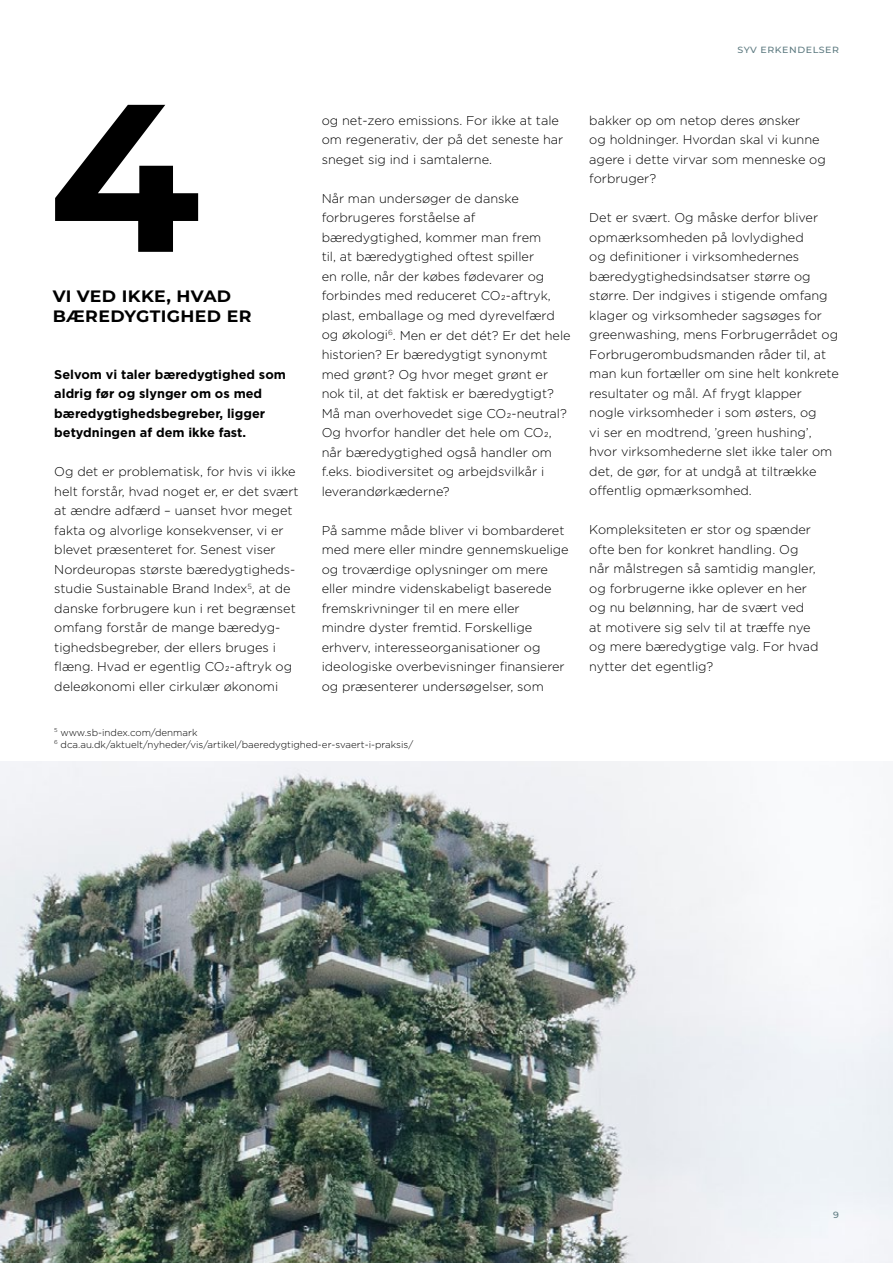
<style>
.page{position:relative;width:893px;height:1263px;background:#fff}
.page>*{position:absolute;margin:0;border:0;box-sizing:border-box;transform-origin:0 0}
.t1{font:700 210px "Montserrat";color:#000;scale:1.05 1}
.t2{font:700 16.5px/19.8px "Montserrat";letter-spacing:.02em;color:#000;scale:1.05 1}
.t3{font:300 12.75px/19.5px "Gotham";color:#000}
.t4{font:700 12.75px/19.5px "Gotham";color:#000}
.t5{font:300 9.75px/12px "Gotham";color:#000}
.t6{font:500 9px "Montserrat";letter-spacing:.06em;color:#5e7b81;scale:1.05 1}
</style>
<div class="page">
<img style="left:0;top:761px;width:893px;height:502px">
<p class="t6" style="left:737px;top:43px;width:98px">SYV ERKENDELSER</p>
<h1 class="t1" style="left:48px;top:26px;width:146px">4</h1>
<p class="t2" style="left:53px;top:285px;width:191px">VI VED IKKE, HVAD<br>BÆREDYGTIGHED ER</p>
<p class="t4" style="left:54px;top:364px;width:233px">Selvom vi taler bæredygtighed som aldrig før og slynger om os med bæredygtighedsbegreber, ligger betydningen af dem ikke fast.</p>
<p class="t3" style="left:54px;top:462px;width:246px">Og det er problematisk, for hvis vi ikke helt forstår, hvad noget er, er det svært at ændre adfærd – uanset hvor meget fakta og alvorlige konsekvenser, vi er blevet præsenteret for. Senest viser Nordeuropas største bæredygtigheds&shy;studie Sustainable Brand Index<sup>5</sup>, at de danske forbrugere kun i ret begrænset omfang forstår de mange bæredyg&shy;tighedsbegreber, der ellers bruges i flæng. Hvad er egentlig CO2-aftryk og deleøkonomi eller cirkulær økonomi</p>
<p class="t3" style="left:322px;top:110px;width:243px">og net-zero emissions. For ikke at tale om regenerativ, der på det seneste har sneget sig ind i samtalerne.</p>
<p class="t3" style="left:322px;top:188px;width:251px">Når man undersøger de danske forbrugeres forståelse af bæredygtighed, kommer man frem<br>til, at bæredygtighed oftest spiller<br>en rolle, når der købes fødevarer og forbindes med reduceret CO2-aftryk, plast, emballage og med dyrevelfærd og økologi<sup>6</sup>. Men er det dét? Er det hele historien? Er bæredygtigt synonymt med grønt? Og hvor meget grønt er nok til, at det faktisk er bæredygtigt?<br>Må man overhovedet sige CO2-neutral?<br>Og hvorfor handler det hele om CO2, når bæredygtighed også handler om f.eks. biodiversitet og arbejdsvilkår i leverandørkæderne?</p>
<p class="t3" style="left:322px;top:520px;width:249px">På samme måde bliver vi bombarderet med mere eller mindre gennemskuelige og troværdige oplysninger om mere eller mindre videnskabeligt baserede fremskrivninger til en mere eller<br>mindre dyster fremtid. Forskellige erhverv, interesseorganisationer og ideologiske overbevisninger finansierer og præsenterer undersøgelser, som</p>
<p class="t5" style="left:54px;top:726px;width:361px"><sup>5</sup> www.sb-index.com/denmark<br><sup>6</sup> dca.au.dk/aktuelt/nyheder/vis/artikel/baeredygtighed-er-svaert-i-praksis/</p>
<p class="t3" style="left:589px;top:110px;width:238px">bakker op om netop deres ønsker<br>og holdninger. Hvordan skal vi kunne agere i dette virvar som menneske og forbruger?</p>
<p class="t3" style="left:589px;top:208px;width:251px">Det er svært. Og måske derfor bliver opmærksomheden på lovlydighed<br>og definitioner i virksomhedernes bæredygtighedsindsatser større og større. Der indgives i stigende omfang klager og virksomheder sagsøges for greenwashing, mens Forbrugerrådet og Forbrugerombudsmanden råder til, at man kun fortæller om sine helt konkrete resultater og mål. Af frygt klapper nogle virksomheder i som østers, og<br>vi ser en modtrend, ’green hushing’, hvor virksomhederne slet ikke taler om det, de gør, for at undgå at tiltrække offentlig opmærksomhed.</p>
<p class="t3" style="left:589px;top:520px;width:231px">Kompleksiteten er stor og spænder ofte ben for konkret handling. Og når målstregen så samtidig mangler, og forbrugerne ikke oplever en her og nu belønning, har de svært ved at motivere sig selv til at træffe nye og mere bæredygtige valg. For hvad nytter det egentlig?</p>
<p class="t6" style="left:833px;top:1208px;width:7px">9</p>
</div>
